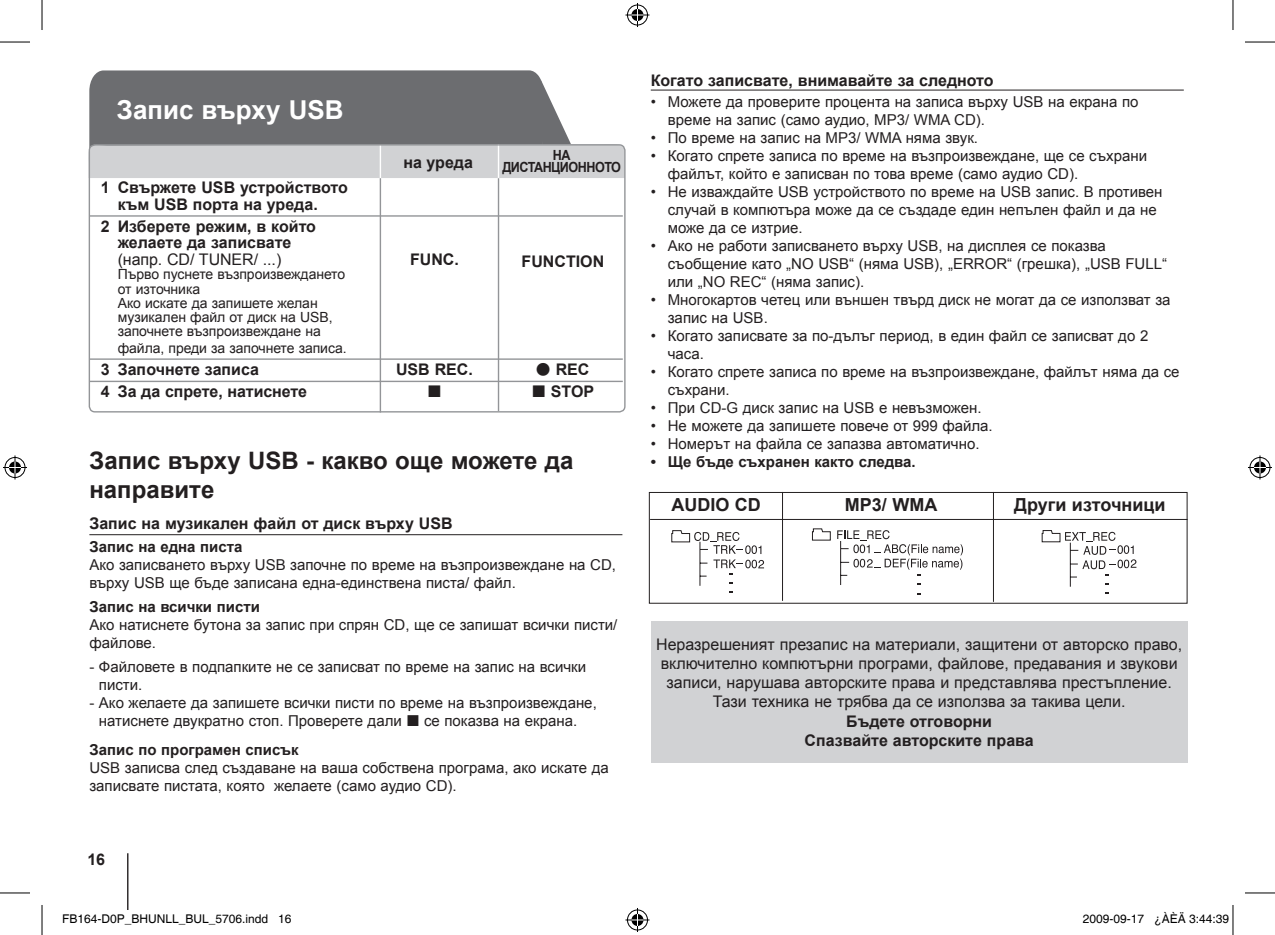
<style>
.page{position:relative;width:1275px;height:935px;background:#fff}
.page>*{position:absolute;margin:0;border:0;box-sizing:border-box;transform-origin:0 0}
.t1{font:700 26px "Arial";color:#fff}
.t2{font:700 24px/28.8px "Arial";color:#231f20}
.t3{font:700 18px "Arial";color:#231f20}
.t4{font:700 16px/16.6px "Arial";color:#231f20;text-align:center}
.t5{font:16px/19.2px "Arial";color:#231f20;text-align:center}
.t6{font:16px "Sony PS Common";color:#231f20}
.t7{font:15px/18px "Arial";color:#231f20}
.t8{font:700 15px "Arial";color:#231f20}
.t9{font:14px/14.2px "Arial";letter-spacing:-.005em;color:#231f20}
.t10{font:700 14px/12px "Arial";letter-spacing:-.04em;color:#231f20;text-align:center;scale:.9 1}
.t11{font:12px "Helvetica";color:#000}
.s1{font-family:"Sony PS Common";font-weight:400}
.s2{font-family:"Sony PS Common"}
</style>
<div class="page">
<hr style="left:127px;top:853px;width:1px;height:56px;background:#231f20">
<hr style="left:89px;top:534px;width:533px;height:1px;background:#231f20">
<hr style="left:651px;top:90px;width:532px;height:1px;background:#231f20">
<div style="left:651px;top:621px;width:536px;height:141px;background:#d1d2d4"></div>
<hr style="left:650px;top:519px;width:537px;height:1px;background:#231f20">
<svg style="left:88px;top:70px;width:538px;height:108px;background:#99999c"></svg>
<hr style="left:498px;top:144px;width:1px;height:34px;background:#fff">
<hr style="left:498px;top:178px;width:1px;height:233px;background:#939598">
<div style="left:649px;top:492px;width:538px;height:111px;border:1px solid #231f20"></div>
<hr style="left:993px;top:492px;width:1px;height:109px;background:#231f20">
<hr style="left:782px;top:492px;width:1px;height:108px;background:#231f20">
<hr style="left:699px;top:541px;width:1px;height:44px;background:#231f20">
<svg style="left:671px;top:530px;width:93px;height:46px"></svg>
<hr style="left:840px;top:541px;width:1px;height:44px;background:#231f20">
<svg style="left:812px;top:528px;width:19px;height:13px"></svg>
<svg style="left:837px;top:530px;width:126px;height:45px"></svg>
<hr style="left:1069px;top:542px;width:1px;height:44px;background:#231f20">
<svg style="left:1041px;top:530px;width:95px;height:47px"></svg>
<hr style="left:380px;top:145px;width:1px;height:34px;background:#fff">
<hr style="left:380px;top:178px;width:1px;height:234px;background:#939598">
<div style="left:89px;top:144px;width:536px;height:268px;border:1px solid #939598;border-radius:6px"></div>
<hr style="left:89px;top:215px;width:534px;height:2px;background:#939598">
<hr style="left:89px;top:358px;width:534px;height:2px;background:#939598">
<hr style="left:89px;top:380px;width:534px;height:2px;background:#939598">
<hr style="left:0;top:42px;width:30px;height:1px;background:#000">
<hr style="left:1245px;top:42px;width:30px;height:1px;background:#000">
<hr style="left:0;top:892px;width:30px;height:1px;background:#000">
<hr style="left:1245px;top:892px;width:30px;height:1px;background:#000">
<hr style="left:42px;top:0;width:1px;height:30px;background:#000">
<hr style="left:42px;top:904px;width:1px;height:30px;background:#000">
<hr style="left:1232px;top:0;width:1px;height:30px;background:#000">
<hr style="left:1232px;top:904px;width:1px;height:30px;background:#000">
<svg style="left:625px;top:3px;width:24px;height:24px"></svg>
<svg style="left:625px;top:908px;width:24px;height:23px"></svg>
<svg style="left:3px;top:455px;width:24px;height:24px"></svg>
<svg style="left:1248px;top:455px;width:24px;height:24px"></svg>
<h1 class="t1" style="left:117px;top:92px;width:228px">Запис върху USB</h1>
<p class="t4" style="left:403px;top:155px;width:71px">на уреда</p>
<p class="t10" style="left:502px;top:150px;width:133px">НА<br>ДИСТАНЦИОННОТО</p>
<p class="t4" style="left:118px;top:179px;width:232px;text-align:left;text-indent:-17px">1 Свържете USB устройството към USB порта на уреда.</p>
<p class="t4" style="left:101px;top:218px;width:217px">2 Изберете режим, в който желаете да записвате</p>
<p class="t5" style="left:118px;top:250px;width:165px">(напр. CD/ TUNER/ ...)</p>
<p class="t4" style="left:410px;top:252px;width:50px">FUNC.</p>
<p class="t4" style="left:521px;top:254px;width:84px">FUNCTION</p>
<p class="t9" style="left:118px;top:267px;width:229px">Първо пуснете възпроизвеждането от източника<br>Ако искате да запишете желан музикален файл от диск на USB, започнете възпроизвеждане на</p>
<p class="t9" style="left:118px;top:341px;width:230px">файла, преди за започнете записа.</p>
<p class="t4" style="left:101px;top:361px;width:160px">3 Започнете записа</p>
<p class="t4" style="left:396px;top:361px;width:78px">USB REC.</p>
<p class="t4" style="left:536px;top:361px;width:55px"><span class="s1">Z</span> REC</p>
<p class="t4" style="left:101px;top:384px;width:208px">4 За да спрете, натиснете</p>
<p class="t6" style="left:427px;top:382px;width:16px">X</p>
<p class="t4" style="left:532px;top:384px;width:64px"><span class="s1">X</span> STOP</p>
<h2 class="t2" style="left:89px;top:447px;width:485px">Запис върху USB - какво още можете да направите</h2>
<p class="t4" style="left:89px;top:515px;width:365px">Запис на музикален файл от диск върху USB</p>
<p class="t8" style="left:89px;top:537px;width:155px">Запис на една писта</p>
<p class="t7" style="left:89px;top:556px;width:528px">Ако записването върху USB започне по време на възпроизвеждане на CD, върху USB ще бъде записана една-единствена писта/ файл.</p>
<p class="t8" style="left:89px;top:597px;width:172px">Запис на всички писти</p>
<p class="t7" style="left:89px;top:616px;width:529px">Ако натиснете бутона за запис при спрян CD, ще се запишат всички писти/ файлове.</p>
<p class="t7" style="left:99px;top:657px;width:489px;text-indent:-10px">- Файловете в подпапките не се записват по време на запис на всички писти.</p>
<p class="t7" style="left:99px;top:693px;width:499px;text-indent:-10px">- Ако желаете да запишете всички писти по време на възпроизвеждане, натиснете двукратно стоп. Проверете дали <span class="s2">X</span> се показва на екрана.</p>
<p class="t8" style="left:89px;top:740px;width:211px">Запис по програмен списък</p>
<p class="t7" style="left:89px;top:759px;width:521px">USB записва след създаване на ваша собствена програма, ако искате да записвате пистата, която желаете (само аудио CD).</p>
<p class="t4" style="left:87px;top:851px;width:18px">16</p>
<p class="t4" style="left:651px;top:72px;width:344px">Когато записвате, внимавайте за следното</p>
<p class="t7" style="left:668px;top:93px;width:472px;text-indent:-17px">• Можете да проверите процента на записа върху USB на екрана по време на запис (само аудио, MP3/ WMA CD).</p>
<p class="t7" style="left:651px;top:129px;width:329px">• По време на запис на MP3/ WMA няма звук.</p>
<p class="t7" style="left:668px;top:147px;width:481px;text-indent:-17px">• Когато спрете записа по време на възпроизвеждане, ще се съхрани файлът, който е записван по това време (само аудио CD).</p>
<p class="t7" style="left:668px;top:183px;width:496px;text-indent:-17px">• Не изваждайте USB устройството по време на USB запис. В противен случай в компютъра може да се създаде един непълен файл и да не може да се изтрие.</p>
<p class="t7" style="left:668px;top:237px;width:501px;text-indent:-17px">• Ако не работи записването върху USB, на дисплея се показва съобщение като „NO USB“ (няма USB), „ERROR“ (грешка), „USB FULL“ или „NO REC“ (няма запис).</p>
<p class="t7" style="left:668px;top:291px;width:504px;text-indent:-17px">• Многокартов четец или външен твърд диск не могат да се използват за запис на USB.</p>
<p class="t7" style="left:668px;top:327px;width:482px;text-indent:-17px">• Когато записвате за по-дълъг период, в един файл се записват до 2 часа.</p>
<p class="t7" style="left:668px;top:363px;width:513px;text-indent:-17px">• Когато спрете записа по време на възпроизвеждане, файлът няма да се съхрани.</p>
<p class="t7" style="left:651px;top:399px;width:332px">• При CD-G диск запис на USB е невъзможен.</p>
<p class="t7" style="left:651px;top:417px;width:343px">• Не можете да запишете повече от 999 файла.</p>
<p class="t7" style="left:651px;top:435px;width:330px">• Номерът на файла се запазва автоматично.</p>
<p class="t8" style="left:651px;top:452px;width:266px">• Ще бъде съхранен както следва.</p>
<p class="t3" style="left:671px;top:492px;width:91px">AUDIO CD</p>
<p class="t3" style="left:845px;top:492px;width:94px">MP3/ WMA</p>
<p class="t3" style="left:1014px;top:492px;width:153px">Други източници</p>
<p class="t5" style="left:656px;top:634px;width:527px">Неразрешеният презапис на материали, защитени от авторско право, включително компютърни програми, файлове, предавания и звукови записи, нарушава авторските права и представлява престъпление.<br>Тази техника не трябва да се използва за такива цели.</p>
<p class="t4" style="left:804px;top:712px;width:231px;line-height:19.2px">Бъдете отговорни<br>Спазвайте авторските права</p>
<p class="t11" style="left:62px;top:911px;width:231px">FB164-D0P_BHUNLL_BUL_5706.indd 16</p>
<p class="t11" style="left:1083px;top:911px;width:148px">2009-09-17 ¿ÀÈÄ 3:44:39</p>
</div>
